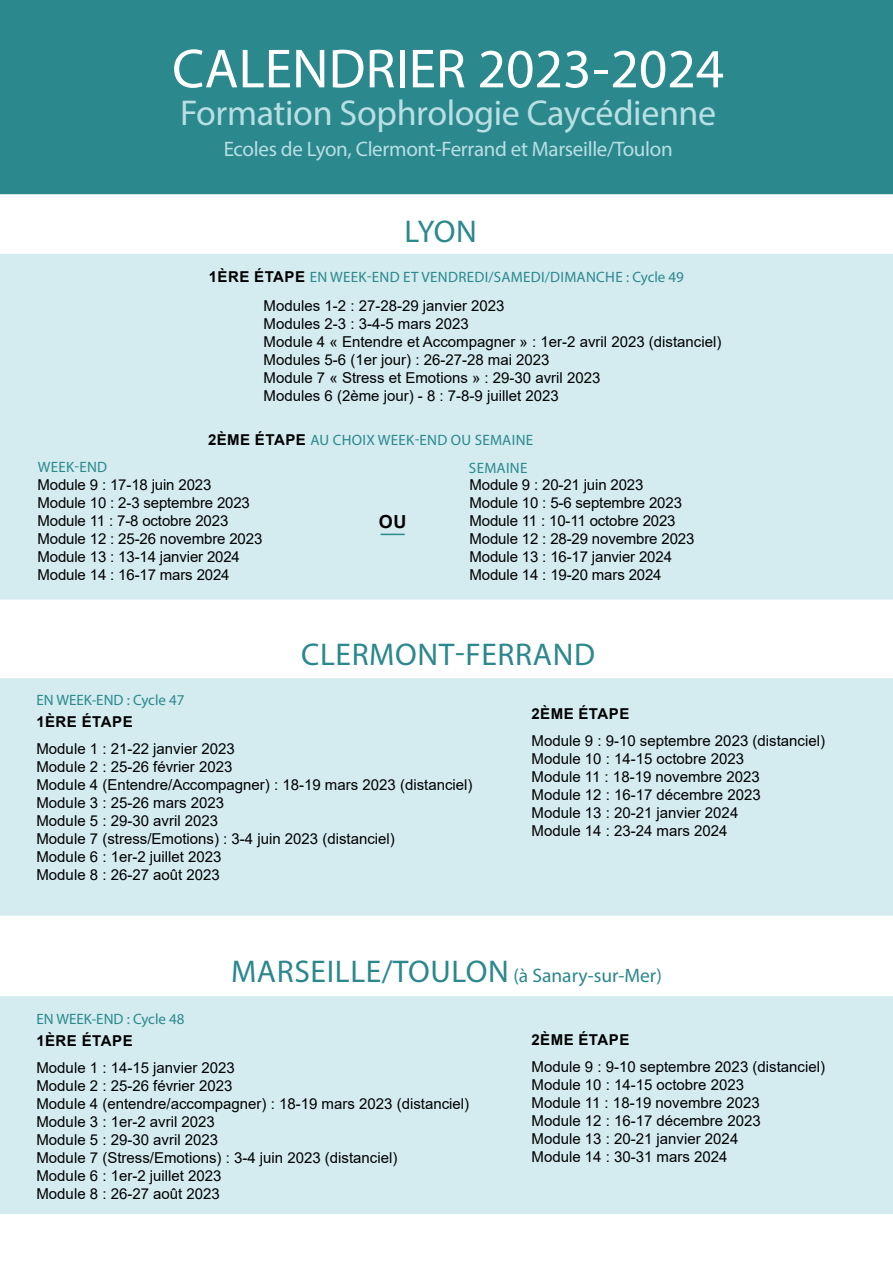
<style>
.page{position:relative;width:893px;height:1263px;background:#fff}
.page>*{position:absolute;margin:0;border:0;box-sizing:border-box;transform-origin:0 0}
.t1{font:55.5px "Myriad Pro";color:#fff}
.t2{font:36px "Myriad Pro";letter-spacing:-.01em;color:#b8dfe4}
.t3{font:31.5px "Myriad Pro";letter-spacing:.02em;color:#2b888d}
.t4{font:21px "Myriad Pro";letter-spacing:-.015em;color:#b8dfe4}
.t5{font:19.5px "Myriad Pro";color:#2b888d}
.t6{font:700 18px "Arial";color:#000}
.t7{font:15px/18px "Arial";color:#000}
.t8{font:15px "Myriad Pro";letter-spacing:.02em;color:#2b888d}
.t9{font:15px "Myriad Pro";color:#2b888d}
.t10{font:700 15px "Arial";letter-spacing:.035em;color:#000}
.s1{font-family:"Arial";font-weight:700;color:#000}
.s2{font-size:31.5px}
</style>
<div class="page">
<div style="left:0;top:0;width:893px;height:194px;background:#2b888d"></div>
<div style="left:0;top:254px;width:893px;height:346px;background:#d4ecef"></div>
<div style="left:0;top:678px;width:893px;height:238px;background:#d4ecef"></div>
<div style="left:0;top:996px;width:893px;height:218px;background:#d4ecef"></div>
<svg style="left:381px;top:534px;width:24px;height:1px"></svg>
<h1 class="t1" style="left:172px;top:34px;width:554px">CALENDRIER 2023 - 2024</h1>
<h2 class="t2" style="left:180px;top:91px;width:538px">Formation Sophrologie Caycédienne</h2>
<h3 class="t4" style="left:224px;top:136px;width:450px">Ecoles de Lyon, Clermont-Ferrand et Marseille/Toulon</h3>
<h3 class="t3" style="left:405px;top:212px;width:74px">LYON</h3>
<p class="t8" style="left:209px;top:268px;width:477px"><span class="s1">1ÈRE ÉTAPE</span> EN WEEK-END ET VENDREDI/SAMEDI/DIMANCHE : Cycle 49</p>
<p class="t7" style="left:264px;top:296px;width:459px">Modules 1-2 : 27-28-29 janvier 2023<br>Modules 2-3 : 3-4-5 mars 2023<br>Module 4 « Entendre et Accompagner » : 1er-2 avril 2023 (distanciel)<br>Modules 5-6 (1er jour) : 26-27-28 mai 2023<br>Module 7 « Stress et Emotions » : 29-30 avril 2023<br>Modules 6 (2ème jour) - 8 : 7-8-9 juillet 2023</p>
<p class="t8" style="left:208px;top:430px;width:327px"><span class="s1">2ÈME ÉTAPE</span> AU CHOIX WEEK-END OU SEMAINE</p>
<p class="t8" style="left:38px;top:457px;width:71px">WEEK-END</p>
<p class="t7" style="left:38px;top:475px;width:175px">Module 9 : 17-18 juin 2023</p>
<p class="t7" style="left:470px;top:475px;width:175px">Module 9 : 20-21 juin 2023</p>
<p class="t7" style="left:38px;top:493px;width:214px">Module 10 : 2-3 septembre 2023</p>
<p class="t7" style="left:470px;top:493px;width:214px">Module 10 : 5-6 septembre 2023</p>
<p class="t7" style="left:38px;top:511px;width:192px">Module 11 : 7-8 octobre 2023</p>
<p class="t7" style="left:470px;top:511px;width:208px">Module 11 : 10-11 octobre 2023</p>
<p class="t7" style="left:38px;top:529px;width:226px">Module 12 : 25-26 novembre 2023</p>
<p class="t7" style="left:470px;top:529px;width:226px">Module 12 : 28-29 novembre 2023</p>
<p class="t7" style="left:38px;top:547px;width:204px">Module 13 : 13-14 janvier 2024</p>
<p class="t7" style="left:470px;top:547px;width:204px">Module 13 : 16-17 janvier 2024</p>
<p class="t7" style="left:38px;top:565px;width:194px">Module 14 : 16-17 mars 2024</p>
<p class="t7" style="left:470px;top:565px;width:194px">Module 14 : 19-20 mars 2024</p>
<p class="t8" style="left:469px;top:458px;width:60px">SEMAINE</p>
<p class="t6" style="left:379px;top:509px;width:29px">OU</p>
<h3 class="t3" style="left:301px;top:635px;width:295px">CLERMONT-FERRAND</h3>
<p class="t9" style="left:36px;top:691px;width:150px">EN WEEK-END : Cycle 47</p>
<p class="t10" style="left:36px;top:712px;width:98px">1ÈRE ÉTAPE</p>
<p class="t7" style="left:36px;top:740px;width:438px">Module 1 : 21-22 janvier 2023<br>Module 2 : 25-26 février 2023<br>Module 4 (Entendre/Accompagner) : 18-19 mars 2023 (distanciel)<br>Module 3 : 25-26 mars 2023<br>Module 5 : 29-30 avril 2023<br>Module 7 (stress/Emotions) : 3-4 juin 2023 (distanciel)<br>Module 6 : 1er-2 juillet 2023<br>Module 8 : 26-27 août 2023</p>
<p class="t10" style="left:531px;top:703px;width:99px">2ÈME ÉTAPE</p>
<p class="t7" style="left:531px;top:732px;width:295px">Module 9 : 9-10 septembre 2023 (distanciel)<br>Module 10 : 14-15 octobre 2023<br>Module 11 : 18-19 novembre 2023<br>Module 12 : 16-17 décembre 2023<br>Module 13 : 20-21 janvier 2024<br>Module 14 : 23-24 mars 2024</p>
<h3 class="t5" style="left:231px;top:963px;width:432px"><span class="s2">MARSEILLE/TOULON</span> (à Sanary-sur-Mer)</h3>
<p class="t9" style="left:36px;top:1009px;width:150px">EN WEEK-END : Cycle 48</p>
<p class="t10" style="left:36px;top:1030px;width:98px">1ÈRE ÉTAPE</p>
<p class="t7" style="left:36px;top:1059px;width:434px">Module 1 : 14-15 janvier 2023<br>Module 2 : 25-26 février 2023<br>Module 4 (entendre/accompagner) : 18-19 mars 2023 (distanciel)<br>Module 3 : 1er-2 avril 2023<br>Module 5 : 29-30 avril 2023<br>Module 7 (Stress/Emotions) : 3-4 juin 2023 (distanciel)<br>Module 6 : 1er-2 juillet 2023<br>Module 8 : 26-27 août 2023</p>
<p class="t10" style="left:531px;top:1029px;width:99px">2ÈME ÉTAPE</p>
<p class="t7" style="left:531px;top:1057px;width:295px">Module 9 : 9-10 septembre 2023 (distanciel)<br>Module 10 : 14-15 octobre 2023<br>Module 11 : 18-19 novembre 2023<br>Module 12 : 16-17 décembre 2023<br>Module 13 : 20-21 janvier 2024<br>Module 14 : 30-31 mars 2024</p>
</div>
